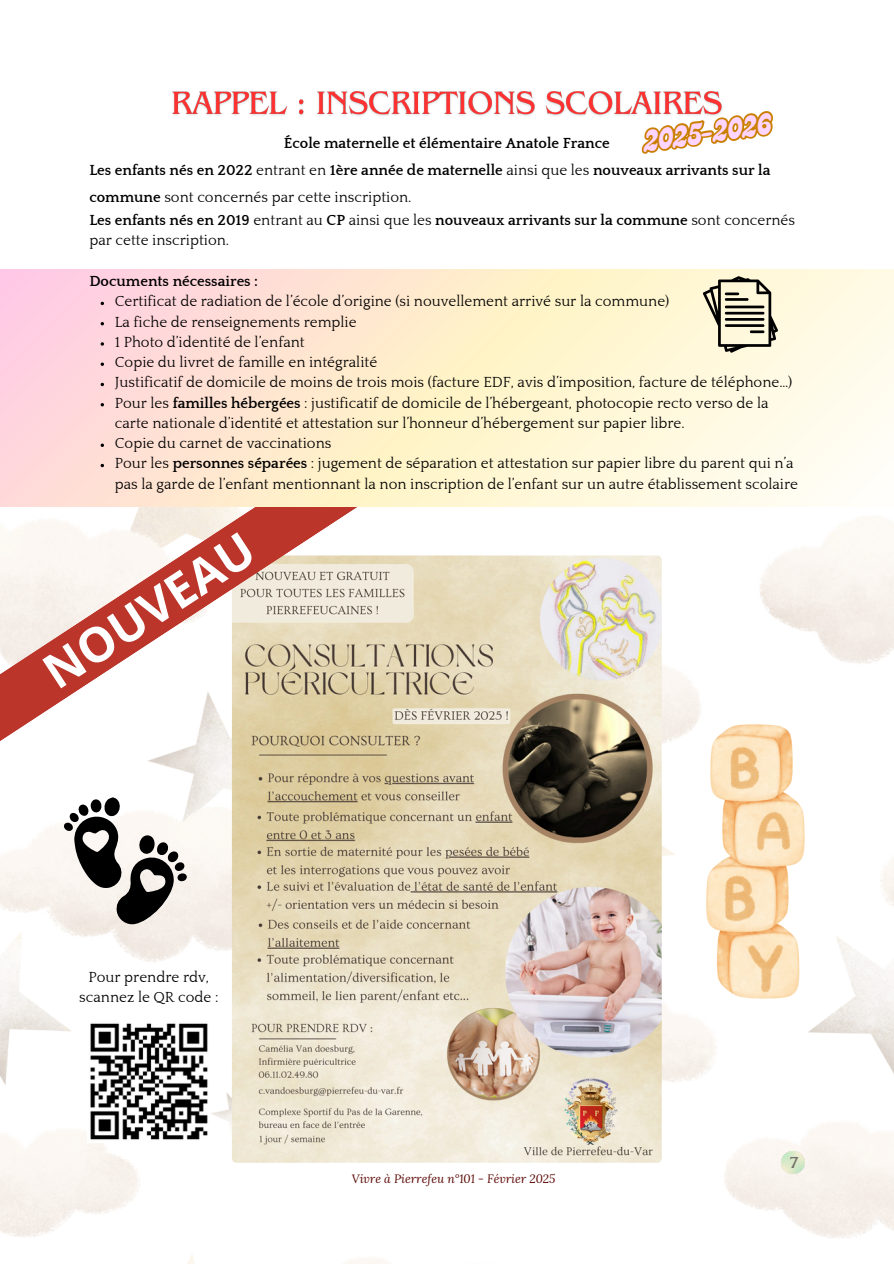
<style>
.page{position:relative;width:894px;height:1264px;background:#fff}
.page>*{position:absolute;margin:0;border:0;box-sizing:border-box;transform-origin:0 0}
.t1{font:700 48px "Open Sans";color:#fff}
.t2{font:28.65px "Genty";color:#fed5ff}
.t3{font:700 16.35px "Quattrocento";color:#000}
.t4{font:15px/20.2px "Quattrocento";color:#000}
.t5{font:700 15px/27px "Quattrocento";color:#000}
.t6{font:italic 12px "Lora";color:#5b0905}
.s1{font-weight:400}
.s2{font-weight:700}
</style>
<div class="page">
<img style="left:0;top:506px;width:893px;height:757px">
<img style="left:232px;top:555px;width:429px;height:607px;border-radius:4px">
<svg style="left:0;top:506px;width:541px;height:278px"></svg>
<svg style="left:0;top:269px;width:893px;height:237px;background:#ffebd7"></svg>
<svg style="left:64px;top:797px;width:123px;height:128px"></svg>
<img style="left:706px;top:724px;width:98px;height:274px">
<svg style="left:101px;top:362px;width:3px;height:4px"></svg>
<svg style="left:101px;top:443px;width:3px;height:4px"></svg>
<img style="left:88px;top:1019px;width:121px;height:123px">
<svg style="left:632px;top:111px;width:179px;height:277px"></svg>
<img style="left:172px;top:91px;width:555px;height:34px">
<p class="t2" style="left:640px;top:125px;width:130px;rotate:-8deg">2025-2026</p>
<h4 class="t5" style="left:89px;top:130px;width:682px;text-indent:194px">École maternelle et élémentaire Anatole France<br>Les enfants nés en 2022 <span class="s1">entrant en</span> 1ère année de maternelle <span class="s1">ainsi que les</span> nouveaux arrivants sur la commune <span class="s1">sont concernés par cette inscription.</span></h4>
<h4 class="t4" style="left:89px;top:211px;width:707px"><span class="s2">Les enfants nés en 2019</span> entrant au <span class="s2">CP</span> ainsi que les <span class="s2">nouveaux arrivants sur la commune</span> sont concernés par cette inscription.</h4>
<p class="t5" style="left:89px;top:268px;width:170px">Documents nécessaires :</p>
<p class="t4" style="left:115px;top:292px;width:556px">Certificat de radiation de l’école d’origine (si nouvellement arrivé sur la commune)</p>
<p class="t4" style="left:115px;top:312px;width:243px">La fiche de renseignements remplie</p>
<p class="t4" style="left:115px;top:332px;width:191px">1 Photo d’identité de l’enfant</p>
<p class="t4" style="left:115px;top:352px;width:264px">Copie du livret de famille en intégralité</p>
<p class="t4" style="left:115px;top:373px;width:678px">Justificatif de domicile de moins de trois mois (facture EDF, avis d’imposition, facture de téléphone…)</p>
<p class="t4" style="left:115px;top:393px;width:655px">Pour les <span class="s2">familles hébergées</span> : justificatif de domicile de l’hébergeant, photocopie recto verso de la carte nationale d’identité et attestation sur l’honneur d’hébergement sur papier libre.</p>
<p class="t4" style="left:115px;top:433px;width:218px">Copie du carnet de vaccinations</p>
<p class="t4" style="left:115px;top:454px;width:684px">Pour les <span class="s2">personnes séparées</span> : jugement de séparation et attestation sur papier libre du parent qui n’a pas la garde de l’enfant mentionnant la non inscription de l’enfant sur un autre établissement scolaire</p>
<h1 class="t1" style="left:29px;top:647px;width:242px;rotate:-33deg">NOUVEAU</h1>
<p class="t4" style="left:79px;top:966px;width:141px;text-align:center">Pour prendre rdv, scannez le QR code :</p>
<h3 class="t6" style="left:351px;top:1170px;width:205px">Vivre à Pierrefeu n°101 - Février 2025</h3>
<h5 class="t3" style="left:789px;top:1153px;width:10px">7</h5>
</div>
